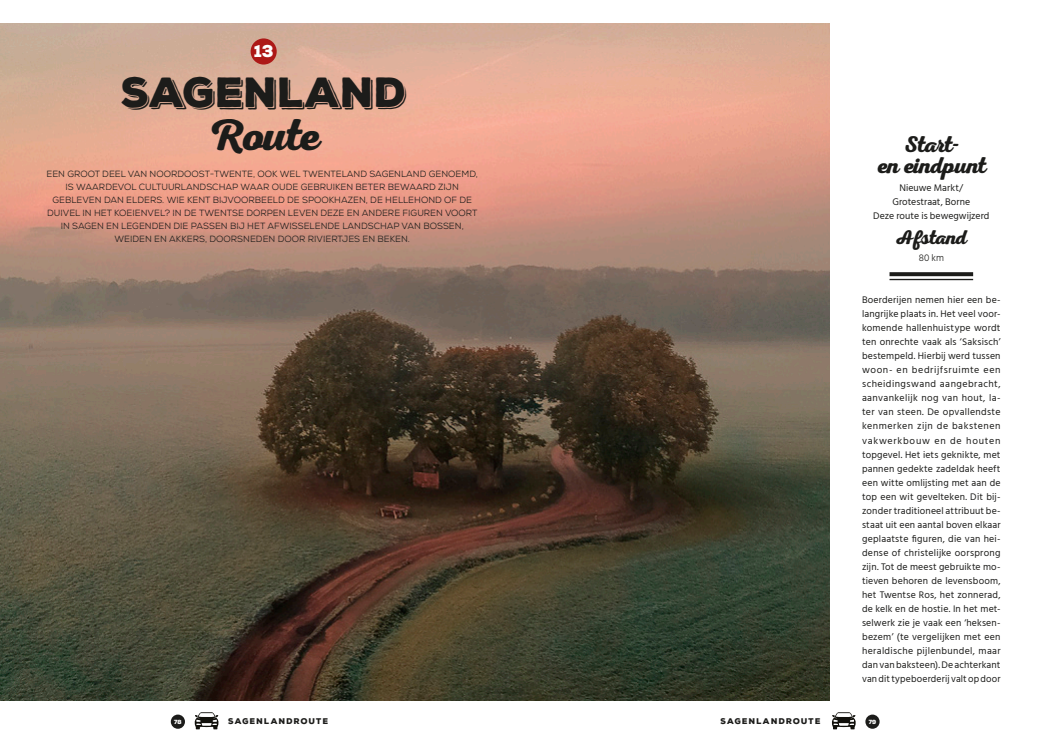
<style>
.page{position:relative;width:1049px;height:752px;background:#fff}
.page>*{position:absolute;margin:0;border:0;box-sizing:border-box;transform-origin:0 0}
.t1{font:44.8px "Nexa Rust Script B 00";letter-spacing:-.03em;color:#1c1c1a}
.t2{font:40.8px "Nexa Rust Sans Black Shadow";letter-spacing:-.005em;color:#1c1c1a}
.t3{font:23px "Nexa Rust Script B 00";letter-spacing:-.04em;color:#1c1c1a}
.t4{font:20px "Nexa Rust Script B 00";letter-spacing:-.035em;color:#1c1c1a}
.plat_def{font:900 16.6px "Nexa Rust Sans";color:#fff}
.plat_def-2{font:9.8px/14px "Hind Siliguri";letter-spacing:.01em;color:#1c1c1a;text-align:center}
.t5{font:300 9.8px "Hind Siliguri";color:#1c1c1a}
.intro{font:9px/13px "Nexa Rust Sans Book 01";color:#1c1c1a;text-align:center}
.t6{font:900 8px "Nexa Rust Sans";letter-spacing:.13em;color:#1c1c1a}
.t7{font:900 5.8px "Nexa Rust Sans";color:#fff}
</style>
<div class="page">
<svg style="left:194px;top:712px;width:25px;height:17px"></svg>
<svg style="left:832px;top:712px;width:24px;height:17px"></svg>
<div style="left:171px;top:714px;width:14px;height:14px;background:#1c1c1a;border-radius:50%"></div>
<div style="left:865px;top:714px;width:14px;height:14px;background:#1c1c1a;border-radius:50%"></div>
<img style="left:0;top:23px;width:830px;height:676px">
<svg style="left:889px;top:272px;width:84px;height:4px"></svg>
<hr style="left:889px;top:279px;width:84px;height:1px;background:#1c1c1a">
<div style="left:251px;top:38px;width:26px;height:26px;background:#ad1917;border-radius:50%"></div>
<p class="plat_def" style="left:254px;top:40px;width:21px">13</p>
<p class="t2" style="left:121px;top:65px;width:287px">SAGENLAND</p>
<p class="t1" style="left:209px;top:108px;width:111px">Route</p>
<p class="intro" style="left:46px;top:167px;width:433px">EEN GROOT DEEL VAN NOORDOOST-TWENTE, OOK WEL TWENTELAND SAGENLAND GENOEMD, IS WAARDEVOL CULTUURLANDSCHAP WAAR OUDE GEBRUIKEN BETER BEWAARD ZIJN GEBLEVEN DAN ELDERS. WIE KENT BIJVOORBEELD DE SPOOKHAZEN, DE HELLEHOND OF DE DUIVEL IN HET KOEIENVEL? IN DE TWENTSE DORPEN LEVEN DEZE EN ANDERE FIGUREN VOORT IN SAGEN EN LEGENDEN DIE PASSEN BIJ HET AFWISSELENDE LANDSCHAP VAN BOSSEN, WEIDEN EN AKKERS, DOORSNEDEN DOOR RIVIERTJES EN BEKEN.</p>
<p class="t3" style="left:903px;top:131px;width:58px">Start-</p>
<p class="t3" style="left:877px;top:152px;width:110px">en eindpunt</p>
<p class="plat_def-2" style="left:892px;top:181px;width:79px">Nieuwe Markt/<br>Grotestraat, Borne</p>
<p class="plat_def-2" style="left:873px;top:209px;width:118px">Deze route is bewegwijzerd</p>
<p class="t4" style="left:896px;top:225px;width:72px">Afstand</p>
<p class="t5" style="left:919px;top:252px;width:27px">80 km</p>
<p class="plat_def-2" style="left:862px;top:293px;width:140px;text-align:justify">Boerderijen nemen hier een be&shy;langrijke plaats in. Het veel voor&shy;komende hallenhuistype wordt ten onrechte vaak als ‘Saksisch’ bestempeld. Hierbij werd tussen woon- en bedrijfsruimte een scheidingswand aangebracht, aanvankelijk nog van hout, la&shy;ter van steen. De opvallendste kenmerken zijn de bakstenen vakwerkbouw en de houten topgevel. Het iets geknikte, met pannen gedekte zadeldak heeft een witte omlijsting met aan de top een wit gevelteken. Dit bij&shy;zonder traditioneel attribuut be&shy;staat uit een aantal boven elkaar geplaatste figuren, die van hei&shy;dense of christelijke oorsprong zijn. Tot de meest gebruikte mo&shy;tieven behoren de levensboom, het Twentse Ros, het zonnerad, de kelk en de hostie. In het met&shy;selwerk zie je vaak een ‘heksen&shy;bezem’ (te vergelijken met een heraldische pijlenbundel, maar dan van baksteen). De achterkant van dit typeboerderij valt op door</p>
<p class="t7" style="left:174px;top:717px;width:9px">78</p>
<p class="t6" style="left:228px;top:715px;width:102px">SAGENLANDROUTE</p>
<p class="t6" style="left:720px;top:715px;width:102px">SAGENLANDROUTE</p>
<p class="t7" style="left:869px;top:717px;width:9px">79</p>
</div>
